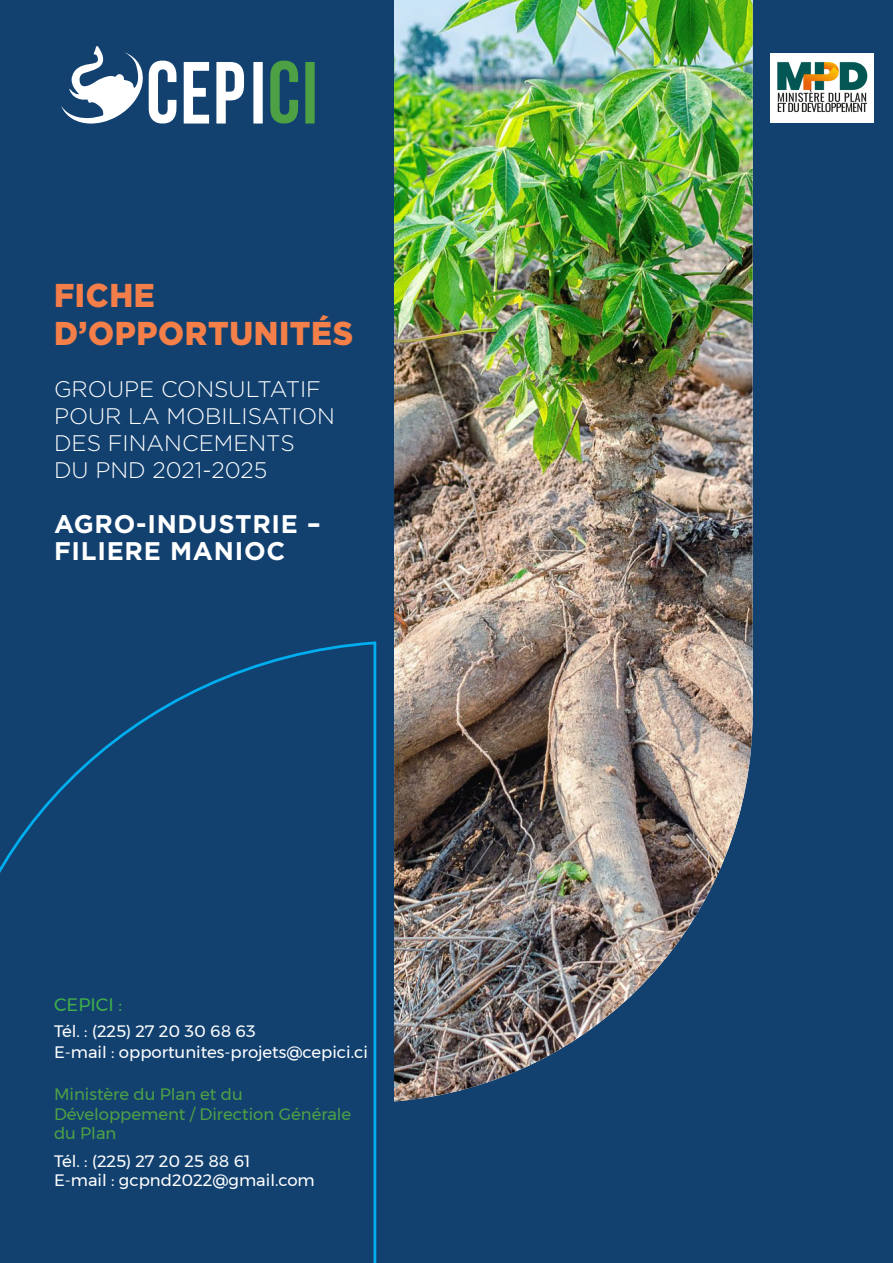
<style>
.page{position:relative;width:893px;height:1263px;background:#124170}
.page>*{position:absolute;margin:0;border:0;box-sizing:border-box;transform-origin:0 0}
.t1{font:900 33px "Gotham";letter-spacing:.02em;color:#f47f48;scale:.95 1}
.t2{font:900 33px "Gotham";letter-spacing:.02em;color:#f47e49;scale:.95 1}
.t3{font:700 25.5px "Gotham";letter-spacing:.03em;color:#fff}
.t4{font:300 22.5px "Gotham";color:#fff}
.t5{font:18px "Montserrat";color:#40ae49}
.t6{font:16.5px "Montserrat";color:#fff}
.t7{font:16.5px "Montserrat";color:#4ea045}
</style>
<div class="page">
<img style="left:394px;top:0;width:359px;height:1101px">
<svg style="left:0;top:641px;width:377px;height:622px"></svg>
<svg style="left:216px;top:62px;width:28px;height:62px"></svg>
<svg style="left:149px;top:60px;width:28px;height:64px"></svg>
<svg style="left:270px;top:60px;width:28px;height:64px"></svg>
<svg style="left:184px;top:62px;width:25px;height:62px"></svg>
<svg style="left:305px;top:62px;width:10px;height:62px"></svg>
<svg style="left:253px;top:62px;width:10px;height:62px"></svg>
<svg style="left:61px;top:46px;width:82px;height:78px"></svg>
<img style="left:770px;top:54px;width:104px;height:68px">
<p class="t2" style="left:54px;top:273px;width:108px">FICHE</p>
<p class="t1" style="left:54px;top:310px;width:317px">D’OPPORTUNITÉS</p>
<p class="t4" style="left:54px;top:375px;width:269px">GROUPE CONSULTATIF</p>
<p class="t4" style="left:54px;top:402px;width:283px">POUR LA MOBILISATION</p>
<p class="t4" style="left:54px;top:429px;width:242px">DES FINANCEMENTS</p>
<p class="t4" style="left:54px;top:456px;width:215px">DU PND 2021-2025</p>
<p class="t3" style="left:54px;top:507px;width:268px">AGRO-INDUSTRIE –</p>
<p class="t3" style="left:54px;top:534px;width:233px">FILIERE MANIOC</p>
<p class="t5" style="left:54px;top:991px;width:70px">CEPICI :</p>
<p class="t6" style="left:54px;top:1018px;width:203px">Tél. : (225) 27 20 30 68 63</p>
<p class="t6" style="left:54px;top:1040px;width:315px">E-mail : opportunites-projets@cepici.ci</p>
<p class="t7" style="left:54px;top:1081px;width:190px">Ministère du Plan et du</p>
<p class="t7" style="left:54px;top:1101px;width:299px">Développement / Direction Générale</p>
<p class="t7" style="left:54px;top:1121px;width:64px">du Plan</p>
<p class="t6" style="left:54px;top:1148px;width:198px">Tél. : (225) 27 20 25 88 61</p>
<p class="t6" style="left:54px;top:1168px;width:262px">E-mail : gcpnd2022@gmail.com</p>
</div>
